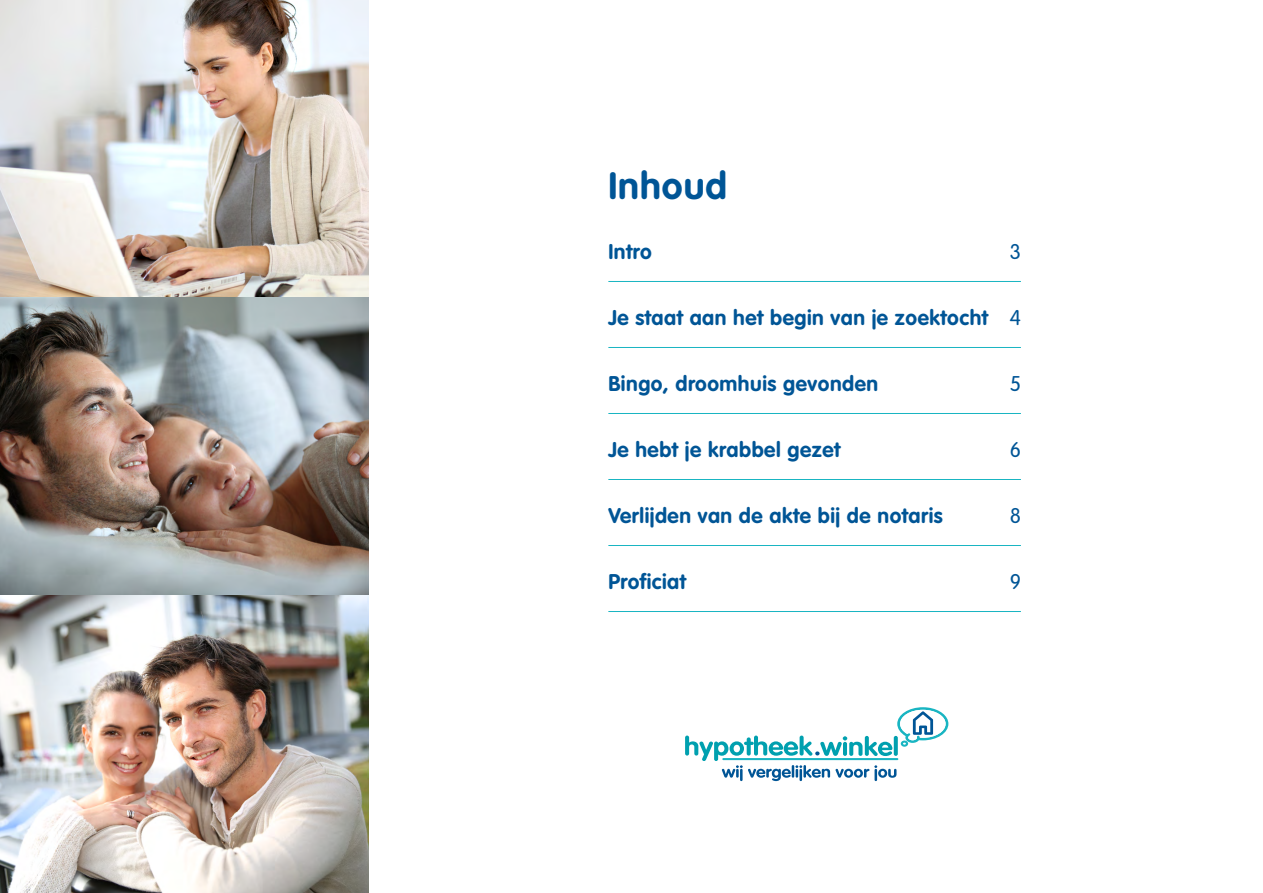
<style>
.page{position:relative;width:1263px;height:893px;background:#fff}
.page>*{position:absolute;margin:0;border:0;box-sizing:border-box;transform-origin:0 0}
.t1{font:700 37.5px "VAG Rounded Std";letter-spacing:.025em;color:#005596}
.t2{font:700 21px "VAG Rounded Std";letter-spacing:.025em;color:#005596}
.t3{font:300 21px "VAG Rounded Std";color:#005596}
.s1{font-weight:300}
</style>
<div class="page">
<hr style="left:608px;top:281px;width:413px;height:1px;background:#19b5c2">
<hr style="left:608px;top:347px;width:413px;height:1px;background:#19b5c2">
<hr style="left:608px;top:413px;width:413px;height:1px;background:#19b5c2">
<hr style="left:608px;top:479px;width:413px;height:1px;background:#19b5c2">
<hr style="left:608px;top:545px;width:413px;height:1px;background:#19b5c2">
<hr style="left:608px;top:611px;width:413px;height:1px;background:#19b5c2">
<svg style="left:685px;top:707px;width:263px;height:74px"></svg>
<img style="left:0;top:0;width:368px;height:893px">
<h1 class="t1" style="left:608px;top:164px;width:120px">Inhoud</h1>
<p class="t2" style="left:608px;top:239px;width:45px">Intro</p>
<p class="t3" style="left:1010px;top:240px;width:13px">3</p>
<p class="t2" style="left:608px;top:305px;width:414px">Je staat aan het begin van je zoektocht <span class="s1">4</span></p>
<p class="t2" style="left:608px;top:371px;width:271px">Bingo, droomhuis gevonden</p>
<p class="t3" style="left:1010px;top:372px;width:13px">5</p>
<p class="t2" style="left:608px;top:437px;width:234px">Je hebt je krabbel gezet</p>
<p class="t3" style="left:1010px;top:438px;width:13px">6</p>
<p class="t2" style="left:608px;top:503px;width:336px">Verlijden van de akte bij de notaris</p>
<p class="t3" style="left:1010px;top:504px;width:13px">8</p>
<p class="t2" style="left:608px;top:569px;width:79px">Proficiat</p>
<p class="t3" style="left:1010px;top:570px;width:13px">9</p>
</div>
